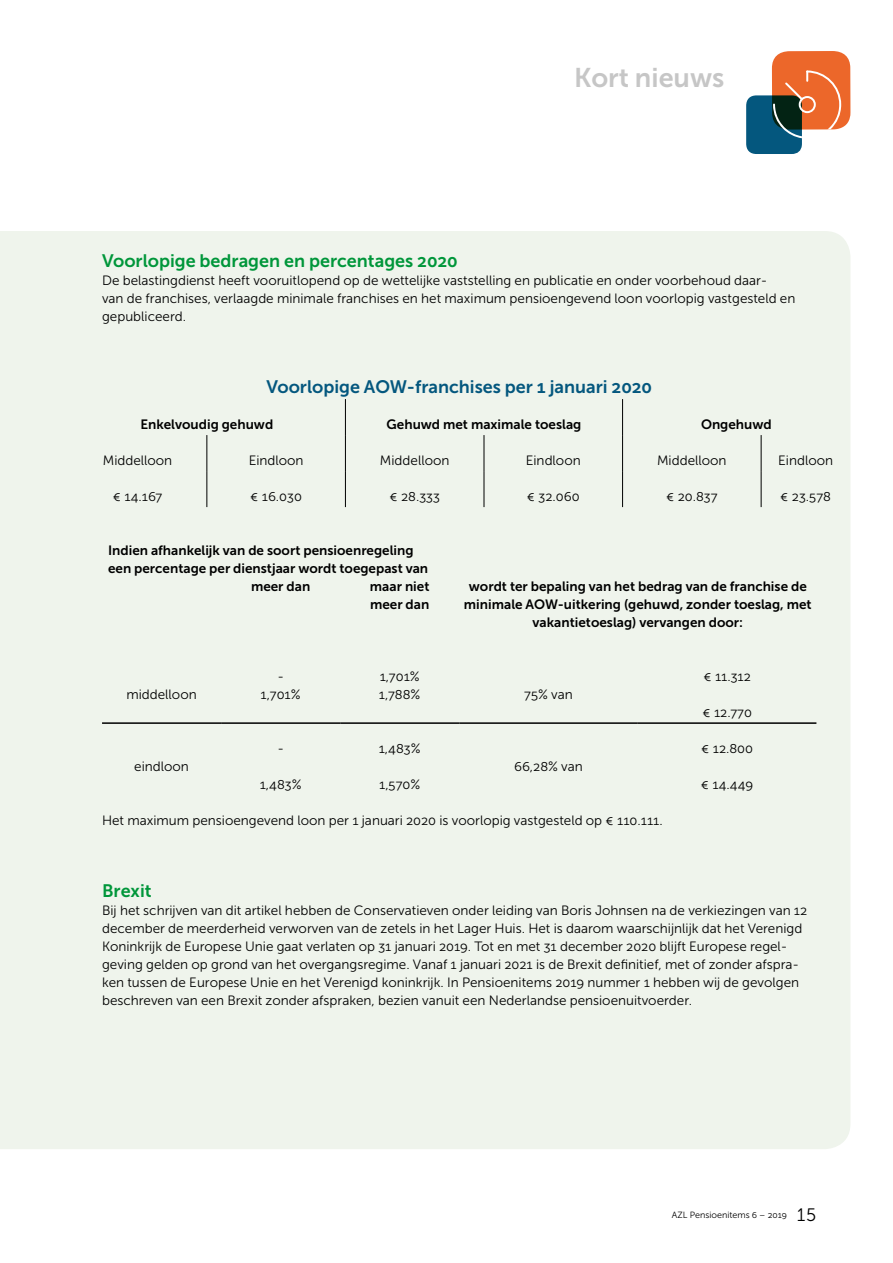
<style>
.page{position:relative;width:893px;height:1263px;background:#fff}
.page>*{position:absolute;margin:0;border:0;box-sizing:border-box;transform-origin:0 0}
.t1{font:27px "Museo Sans 700";color:#c6c6c6}
.t2{font:18px "Museo Sans 700";color:#00963a}
.t3{font:18px "Museo Sans 700";color:#04577e}
.t4{font:13.5px/18px "Museo Sans 300";color:#000}
.t5{font:13.5px/18px "Museo Sans 700";color:#000}
.t6{font:9px "Museo Sans 300";color:#000}
.s1{font-size:18px}
</style>
<div class="page">
<div style="left:0;top:231px;width:850px;height:918px;background:#eff4ec"></div>
<svg style="left:746px;top:51px;width:104px;height:103px"></svg>
<hr style="left:622px;top:435px;width:1px;height:36px;background:#000">
<hr style="left:622px;top:471px;width:1px;height:36px;background:#000">
<hr style="left:622px;top:399px;width:1px;height:36px;background:#000">
<hr style="left:761px;top:435px;width:1px;height:36px;background:#000">
<hr style="left:761px;top:471px;width:1px;height:36px;background:#000">
<hr style="left:345px;top:435px;width:1px;height:36px;background:#000">
<hr style="left:484px;top:435px;width:1px;height:36px;background:#000">
<hr style="left:345px;top:471px;width:1px;height:36px;background:#000">
<hr style="left:484px;top:471px;width:1px;height:36px;background:#000">
<hr style="left:345px;top:399px;width:1px;height:36px;background:#000">
<hr style="left:207px;top:435px;width:1px;height:36px;background:#000">
<hr style="left:207px;top:471px;width:1px;height:36px;background:#000">
<hr style="left:102px;top:722px;width:119px;height:2px;background:#000">
<hr style="left:221px;top:722px;width:119px;height:2px;background:#000">
<hr style="left:340px;top:722px;width:119px;height:2px;background:#000">
<hr style="left:459px;top:722px;width:179px;height:2px;background:#000">
<hr style="left:638px;top:722px;width:178px;height:2px;background:#000">
<h1 class="t1" style="left:574px;top:63px;width:152px">Kort nieuws</h1>
<h2 class="t2" style="left:102px;top:251px;width:357px">Voorlopige bedragen en percentages 2020</h2>
<p class="t4" style="left:102px;top:271px;width:695px">De belastingdienst heeft vooruitlopend op de wettelijke vaststelling en publicatie en onder voorbehoud daar-<br>van de franchises, verlaagde minimale franchises en het maximum pensioengevend loon voorlopig vastgesteld en gepubliceerd.</p>
<h2 class="t3" style="left:266px;top:377px;width:387px">Voorlopige AOW-franchises per 1 januari 2020</h2>
<p class="t5" style="left:140px;top:415px;width:134px">Enkelvoudig gehuwd</p>
<p class="t5" style="left:387px;top:415px;width:196px">Gehuwd met maximale toeslag</p>
<p class="t5" style="left:701px;top:415px;width:72px">Ongehuwd</p>
<p class="t4" style="left:103px;top:451px;width:71px">Middelloon</p>
<p class="t4" style="left:249px;top:451px;width:56px">Eindloon</p>
<p class="t4" style="left:380px;top:451px;width:71px">Middelloon</p>
<p class="t4" style="left:526px;top:451px;width:56px">Eindloon</p>
<p class="t4" style="left:657px;top:451px;width:71px">Middelloon</p>
<p class="t4" style="left:778px;top:451px;width:56px">Eindloon</p>
<p class="t4" style="left:113px;top:487px;width:51px">€ 14.167</p>
<p class="t4" style="left:250px;top:487px;width:53px">€ 16.030</p>
<p class="t4" style="left:389px;top:487px;width:52px">€ 28.333</p>
<p class="t4" style="left:527px;top:487px;width:54px">€ 32.060</p>
<p class="t4" style="left:666px;top:487px;width:53px">€ 20.837</p>
<p class="t4" style="left:780px;top:487px;width:52px">€ 23.578</p>
<p class="t5" style="left:108px;top:541px;width:307px">Indien afhankelijk van de soort pensioenregeling</p>
<p class="t5" style="left:108px;top:559px;width:322px">een percentage per dienstjaar wordt toegepast van</p>
<p class="t5" style="left:251px;top:577px;width:61px">meer dan</p>
<p class="t5" style="left:370px;top:577px;width:61px">maar niet meer dan</p>
<p class="t5" style="left:464px;top:577px;width:349px;text-align:center">wordt ter bepaling van het bedrag van de franchise de minimale AOW-uitkering (gehuwd, zonder toeslag, met vakantietoeslag) vervangen door:</p>
<p class="t4" style="left:126px;top:685px;width:72px">middelloon</p>
<p class="t4" style="left:134px;top:757px;width:56px">eindloon</p>
<p class="t4" style="left:261px;top:667px;width:41px;text-align:center">-<br>1,701%</p>
<p class="t4" style="left:379px;top:667px;width:43px">1,701%<br>1,788%</p>
<p class="t4" style="left:277px;top:739px;width:8px">-</p>
<p class="t4" style="left:379px;top:739px;width:43px">1,483%</p>
<p class="t4" style="left:524px;top:685px;width:50px">75% van</p>
<p class="t4" style="left:514px;top:757px;width:70px">66,28% van</p>
<p class="t4" style="left:703px;top:667px;width:49px">€ 11.312</p>
<p class="t4" style="left:702px;top:703px;width:51px">€ 12.770</p>
<p class="t4" style="left:701px;top:739px;width:53px">€ 12.800</p>
<p class="t4" style="left:260px;top:775px;width:43px">1,483%</p>
<p class="t4" style="left:379px;top:775px;width:43px">1,570%</p>
<p class="t4" style="left:701px;top:775px;width:54px">€ 14.449</p>
<p class="t4" style="left:102px;top:811px;width:562px">Het maximum pensioengevend loon per 1 januari 2020 is voorlopig vastgesteld op € 110.111.</p>
<h2 class="t2" style="left:102px;top:881px;width:51px">Brexit</h2>
<p class="t4" style="left:102px;top:901px;width:707px">Bij het schrijven van dit artikel hebben de Conservatieven onder leiding van Boris Johnsen na de verkiezingen van 12 december de meerderheid verworven van de zetels in het Lager Huis. Het is daarom waarschijnlijk dat het Verenigd Koninkrijk de Europese Unie gaat verlaten op 31 januari 2019. Tot en met 31 december 2020 blijft Europese regel&shy;geving gelden op grond van het overgangsregime. Vanaf 1 januari 2021 is de Brexit definitief, met of zonder afspra&shy;ken tussen de Europese Unie en het Verenigd koninkrijk. In Pensioenitems 2019 nummer 1 hebben wij de gevolgen beschreven van een Brexit zonder afspraken, bezien vanuit een Nederlandse pensioenuitvoerder.</p>
<p class="t6" style="left:672px;top:1210px;width:146px">AZL Pensioenitems 6 – 2019 <span class="s1">15</span></p>
</div>
